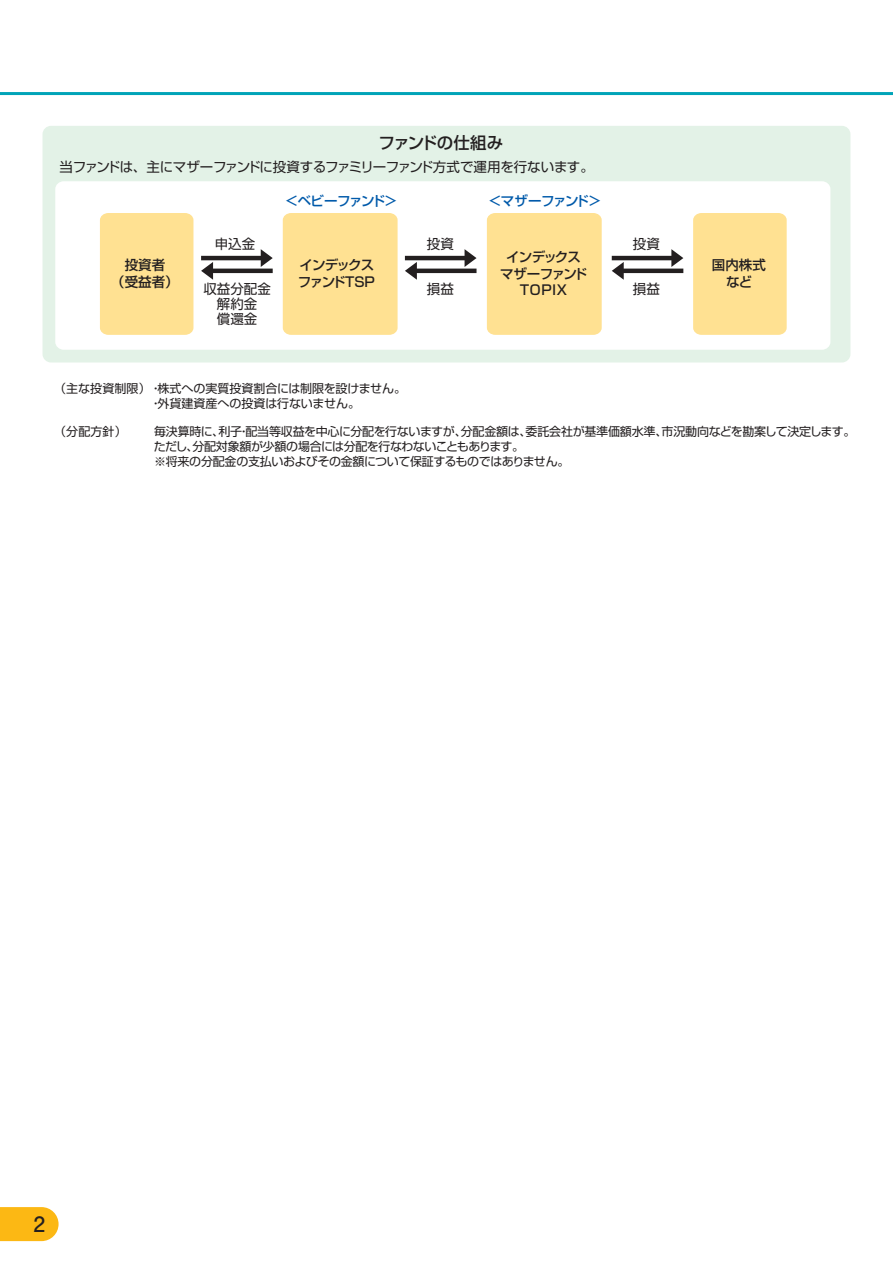
<style>
.page{position:relative;width:893px;height:1263px;background:#fff}
.page>*{position:absolute;margin:0;border:0;box-sizing:border-box;transform-origin:0 0}
.t1{font:700 21px "Futo Go B101 Pro";color:#231f20}
.t2{font:500 16.5px "Shin Go Pro";letter-spacing:-.025em;color:#231f20}
.t3{font:13.5px "Shin Go Pro";letter-spacing:-.02em;color:#231f20}
.t4{font:500 13.5px/16.5px "Shin Go Pro";letter-spacing:-.06em;color:#231f20;text-align:center}
.t5{font:500 13.5px "Shin Go Pro";letter-spacing:-.075em;color:#015aaa}
.t6{font:500 13.5px/16.5px "Shin Go Pro";letter-spacing:-.13em;color:#231f20;text-align:center}
.t7{font:13.5px/15px "Shin Go Pro";color:#231f20;text-align:center}
.t8{font:12px/15px "Shin Go Pro";letter-spacing:-.02em;color:#231f20}
.t9{font:12px/15px "Shin Go Pro";color:#231f20}
</style>
<div class="page">
<hr style="left:0;top:92px;width:893px;height:3px;background:#00a4b8">
<svg style="left:0;top:1207px;width:59px;height:34px;background:#fcbd24"></svg>
<div style="left:43px;top:126px;width:807px;height:236px;background:#e3f2e7;border-radius:8px"></div>
<div style="left:55px;top:181px;width:775px;height:169px;background:#fff;border-radius:8px"></div>
<div style="left:283px;top:213px;width:115px;height:122px;background:#ffe192"></div>
<div style="left:100px;top:213px;width:93px;height:122px;background:#ffe192"></div>
<div style="left:487px;top:213px;width:115px;height:122px;background:#ffe192"></div>
<div style="left:693px;top:213px;width:94px;height:122px;background:#ffe192"></div>
<svg style="left:261px;top:249px;width:12px;height:18px"></svg>
<hr style="left:201px;top:256px;width:66px;height:4px;background:#231f20">
<svg style="left:201px;top:262px;width:12px;height:18px"></svg>
<hr style="left:207px;top:269px;width:66px;height:4px;background:#231f20">
<svg style="left:465px;top:249px;width:11px;height:18px"></svg>
<hr style="left:405px;top:256px;width:66px;height:4px;background:#231f20">
<svg style="left:405px;top:262px;width:12px;height:18px"></svg>
<hr style="left:410px;top:269px;width:66px;height:4px;background:#231f20">
<svg style="left:671px;top:249px;width:12px;height:18px"></svg>
<hr style="left:612px;top:256px;width:66px;height:4px;background:#231f20">
<svg style="left:612px;top:262px;width:12px;height:18px"></svg>
<hr style="left:617px;top:269px;width:66px;height:4px;background:#231f20">
<h2 class="t2" style="left:379px;top:129px;width:126px">ファンドの仕組み</h2>
<p class="t3" style="left:60px;top:156px;width:536px">当ファンドは、主にマザーファンドに投資するファミリーファンド方式で運用を行ないます。</p>
<p class="t5" style="left:285px;top:189px;width:114px">＜ベビーファンド＞</p>
<p class="t5" style="left:488px;top:189px;width:114px">＜マザーファンド＞</p>
<p class="t4" style="left:111px;top:255px;width:69px">投資者<br>（受益者）</p>
<p class="t3" style="left:215px;top:233px;width:42px">申込金</p>
<p class="t3" style="left:427px;top:233px;width:28px">投資</p>
<p class="t3" style="left:633px;top:233px;width:28px">投資</p>
<p class="t7" style="left:203px;top:279px;width:69px">収益分配金解約金<br>償還金</p>
<p class="t3" style="left:427px;top:278px;width:28px">損益</p>
<p class="t3" style="left:633px;top:278px;width:28px">損益</p>
<p class="t4" style="left:298px;top:255px;width:78px;text-align:left">インデックスファンドTSP</p>
<p class="t6" style="left:500px;top:247px;width:89px">インデックスマザーファンド<br>ＴＯＰＩＸ</p>
<p class="t4" style="left:712px;top:255px;width:55px">国内株式など</p>
<p class="t9" style="left:150px;top:379px;width:258px;text-indent:-96px">（主な投資制限）・株式への実質投資割合には制限を設けません。・外貨建資産への投資は行ないません。</p>
<p class="t8" style="left:154px;top:422px;width:703px">毎決算時に、利子・配当等収益を中心に分配を行ないますが、分配金額は、委託会社が基準価額水準、市況動向などを勘案して決定します。ただし、分配対象額が少額の場合には分配を行なわないこともあります。<br>※将来の分配金の支払いおよびその金額について保証するものではありません。</p>
<p class="t8" style="left:54px;top:422px;width:74px">（分配方針）</p>
<h1 class="t1" style="left:34px;top:1207px;width:13px">2</h1>
</div>
